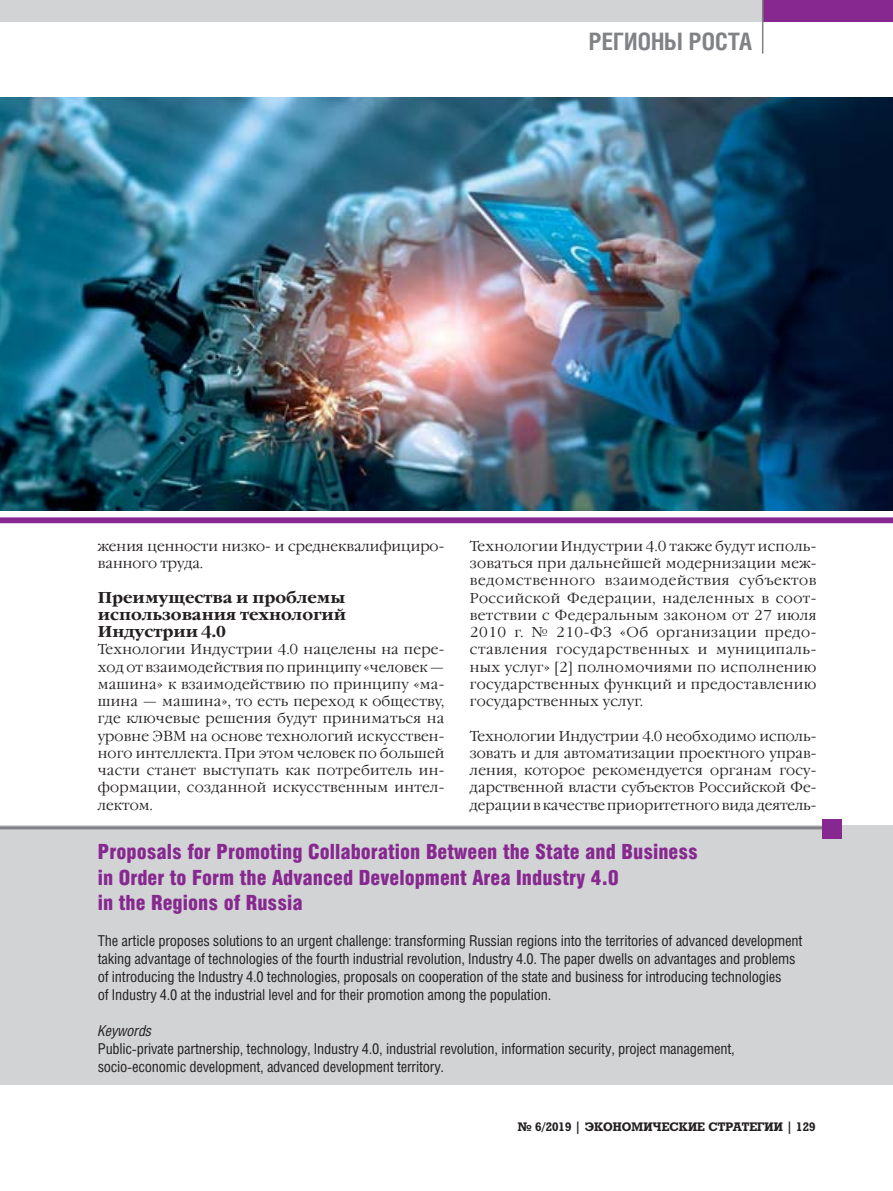
<style>
.page{position:relative;width:893px;height:1191px;background:#fff}
.page>*{position:absolute;margin:0;border:0;box-sizing:border-box;transform-origin:0 0}
.t1{font:700 24px "Helios Cond C";color:#808285}
.t2{font:21px/25.2px "Helios Cond Black C";color:#872890}
.t3{font:700 15.75px/17.2px "Garamond C";color:#231f20;text-align:justify}
.t4{font:15px/18px "Helios Cond C";letter-spacing:-.015em;color:#231f20}
.t5{font:italic 15px "Helios Cond C";letter-spacing:-.015em;color:#231f20}
.t6{font:14.25px/17.2px "Garamond C";letter-spacing:.005em;color:#231f20;text-align:justify}
.t7{font:700 12px "Rodeo C";color:#231f20}
</style>
<div class="page">
<div style="left:1px;top:0;width:892px;height:21px;background:#d1d3d4"></div>
<div style="left:763px;top:0;width:130px;height:21px;background:#872890"></div>
<hr style="left:762px;top:0;width:1px;height:54px;background:#808285">
<div style="left:1px;top:826px;width:892px;height:258px;background:#d1d3d4"></div>
<img style="left:1px;top:98px;width:892px;height:412px">
<hr style="left:1px;top:826px;width:823px;height:3px;background:#808285">
<div style="left:822px;top:818px;width:20px;height:20px;background:#872890"></div>
<div style="left:1px;top:517px;width:892px;height:6px;background:#872890"></div>
<h1 class="t1" style="left:589px;top:33px;width:165px">РЕГИОНЫ РОСТА</h1>
<p class="t6" style="left:98px;top:539px;width:348px">жения ценности низко- и среднеквалифициро&shy;ванного труда.</p>
<p class="t3" style="left:98px;top:589px;width:250px">Преимущества и проблемы использования технологий Индустрии 4.0</p>
<p class="t6" style="left:98px;top:642px;width:348px">Технологии Индустрии 4.0 нацелены на пере&shy;ход от взаимодействия по принципу «человек — машина» к взаимодействию по принципу «ма&shy;шина — машина», то есть переход к обществу, где ключевые решения будут приниматься на уровне ЭВМ на основе технологий искусствен&shy;ного интеллекта. При этом человек по большей части станет выступать как потребитель ин&shy;формации, созданной искусственным интел&shy;лектом.</p>
<p class="t6" style="left:470px;top:539px;width:348px">Технологии Индустрии 4.0 также будут исполь&shy;зоваться при дальнейшей модернизации меж&shy;ведомственного взаимодействия субъектов Российской Федерации, наделенных в соот&shy;ветствии с Федеральным законом от 27 июля 2010 г. № 210-ФЗ «Об организации предо&shy;ставления государственных и муниципаль&shy;ных услуг» [2] полномочиями по исполнению государ ственных функций и предоставлению государственных услуг.</p>
<p class="t6" style="left:470px;top:728px;width:348px">Технологии Индустрии 4.0 необходимо исполь&shy;зовать и для автоматизации проектного управ&shy;ления, которое рекомендуется органам госу&shy;дарственной власти субъектов Российской Фе&shy;дерации в качестве приоритетного вида деятель-</p>
<h2 class="t2" style="left:98px;top:841px;width:602px">Proposals for Promoting Collaboration Between the State and Business in Order to Form the Advanced Development Area Industry 4.0<br>in the Regions of Russia</h2>
<p class="t4" style="left:98px;top:932px;width:706px">The article proposes solutions to an urgent challenge: transforming Russian regions into the territories of advanced development taking advantage of technologies of the fourth industrial revolution, Industry 4.0. The paper dwells on advantages and problems of introducing the Industry 4.0 technologies, proposals on cooperation of the state and business for introducing technologies<br>of Industry 4.0 at the industrial level and for their promotion among the population.</p>
<p class="t5" style="left:98px;top:1025px;width:56px">Keywords</p>
<p class="t4" style="left:98px;top:1040px;width:639px">Public-private partnership, technology, Industry 4.0, industrial revolution, information security, project management, socio-economic development, advanced development territory.</p>
<p class="t7" style="left:518px;top:1122px;width:299px">№ 6/2019 | ЭКОНОМИЧЕСКИЕ СТРАТЕГИИ | 129</p>
</div>
